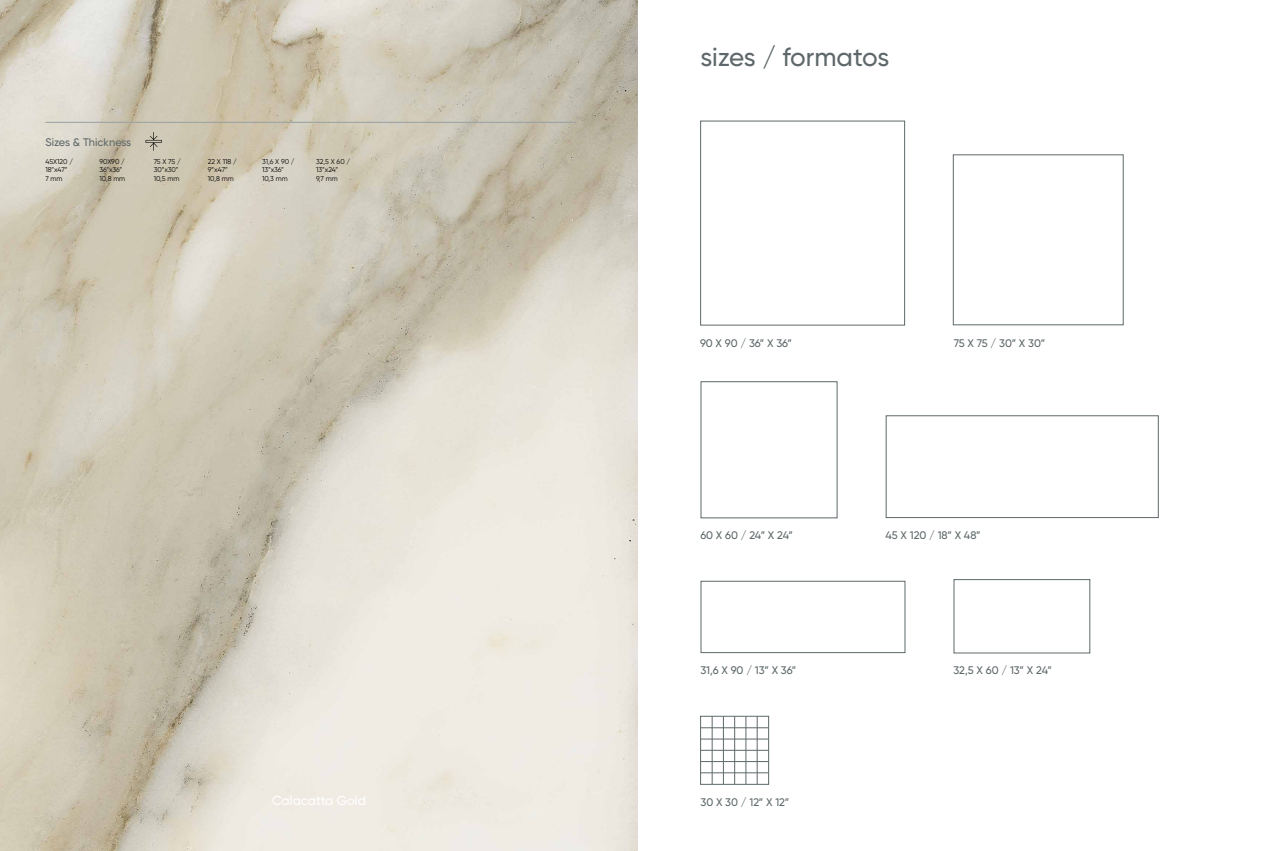
<style>
.page{position:relative;width:1276px;height:851px;background:#fff}
.page>*{position:absolute;margin:0;border:0;box-sizing:border-box;transform-origin:0 0}
.t1{font:500 26px "Gilroy";letter-spacing:-.005em;color:#5e686a}
.t2{font:500 13px "Gilroy";color:#fff}
.t3{font:500 11px "Gilroy";color:#5e686a}
.t4{font:7px/8.4px "Gilroy";color:#000}
</style>
<div class="page">
<img style="left:0;top:0;width:638px;height:850px">
<div style="left:701px;top:381px;width:136px;height:137px;border:1px solid #5e686a"></div>
<div style="left:700px;top:121px;width:205px;height:204px;border:1px solid #5e686a"></div>
<div style="left:953px;top:579px;width:137px;height:74px;border:1px solid #5e686a"></div>
<div style="left:886px;top:415px;width:272px;height:102px;border:1px solid #5e686a"></div>
<div style="left:701px;top:581px;width:204px;height:71px;border:1px solid #5e686a"></div>
<div style="left:700px;top:716px;width:69px;height:68px;border:1px solid #5e686a"></div>
<hr style="left:734px;top:716px;width:1px;height:68px;background:#5e686a">
<hr style="left:723px;top:716px;width:1px;height:68px;background:#5e686a">
<hr style="left:757px;top:716px;width:1px;height:68px;background:#5e686a">
<hr style="left:712px;top:716px;width:1px;height:68px;background:#5e686a">
<hr style="left:745px;top:716px;width:1px;height:68px;background:#5e686a">
<hr style="left:700px;top:750px;width:68px;height:1px;background:#5e686a">
<hr style="left:700px;top:761px;width:68px;height:1px;background:#5e686a">
<hr style="left:700px;top:727px;width:68px;height:1px;background:#5e686a">
<hr style="left:700px;top:772px;width:68px;height:1px;background:#5e686a">
<hr style="left:700px;top:738px;width:68px;height:1px;background:#5e686a">
<div style="left:953px;top:154px;width:170px;height:171px;border:1px solid #5e686a"></div>
<svg style="left:146px;top:132px;width:16px;height:19px"></svg>
<hr style="left:45px;top:122px;width:530px;height:1px;background:#98a0a2">
<h3 class="t3" style="left:45px;top:135px;width:87px">Sizes &amp; Thickness</h3>
<p class="t4" style="left:45px;top:157px;width:29px">45X120 /<br>18”x47”<br>7 mm</p>
<p class="t4" style="left:100px;top:157px;width:27px">90X90 /<br>36”x36”<br>10,8 mm</p>
<p class="t4" style="left:154px;top:157px;width:29px">75 X 75 /<br>30”x30”<br>10,5 mm</p>
<p class="t4" style="left:208px;top:157px;width:30px">22 X 118 /<br>9”x47”<br>10,8 mm</p>
<p class="t4" style="left:262px;top:157px;width:34px">31,6 X 90 /<br>13”x36”<br>10,3 mm</p>
<p class="t4" style="left:316px;top:157px;width:35px">32,5 X 60 /<br>13”x24”<br>9,7 mm</p>
<h2 class="t2" style="left:272px;top:792px;width:95px">Calacatta Gold</h2>
<h1 class="t1" style="left:700px;top:41px;width:190px">sizes / formatos</h1>
<h3 class="t3" style="left:700px;top:336px;width:93px">90 X 90 / 36” X 36”</h3>
<h3 class="t3" style="left:953px;top:336px;width:93px">75 X 75 / 30” X 30”</h3>
<h3 class="t3" style="left:700px;top:528px;width:94px">60 X 60 / 24” X 24”</h3>
<h3 class="t3" style="left:700px;top:663px;width:97px">31,6 X 90 / 13” X 36”</h3>
<h3 class="t3" style="left:700px;top:794px;width:90px">30 X 30 / 12” X 12”</h3>
<h3 class="t3" style="left:885px;top:528px;width:97px">45 X 120 / 18” X 48”</h3>
<h3 class="t3" style="left:953px;top:663px;width:100px">32,5 X 60 / 13” X 24”</h3>
</div>
